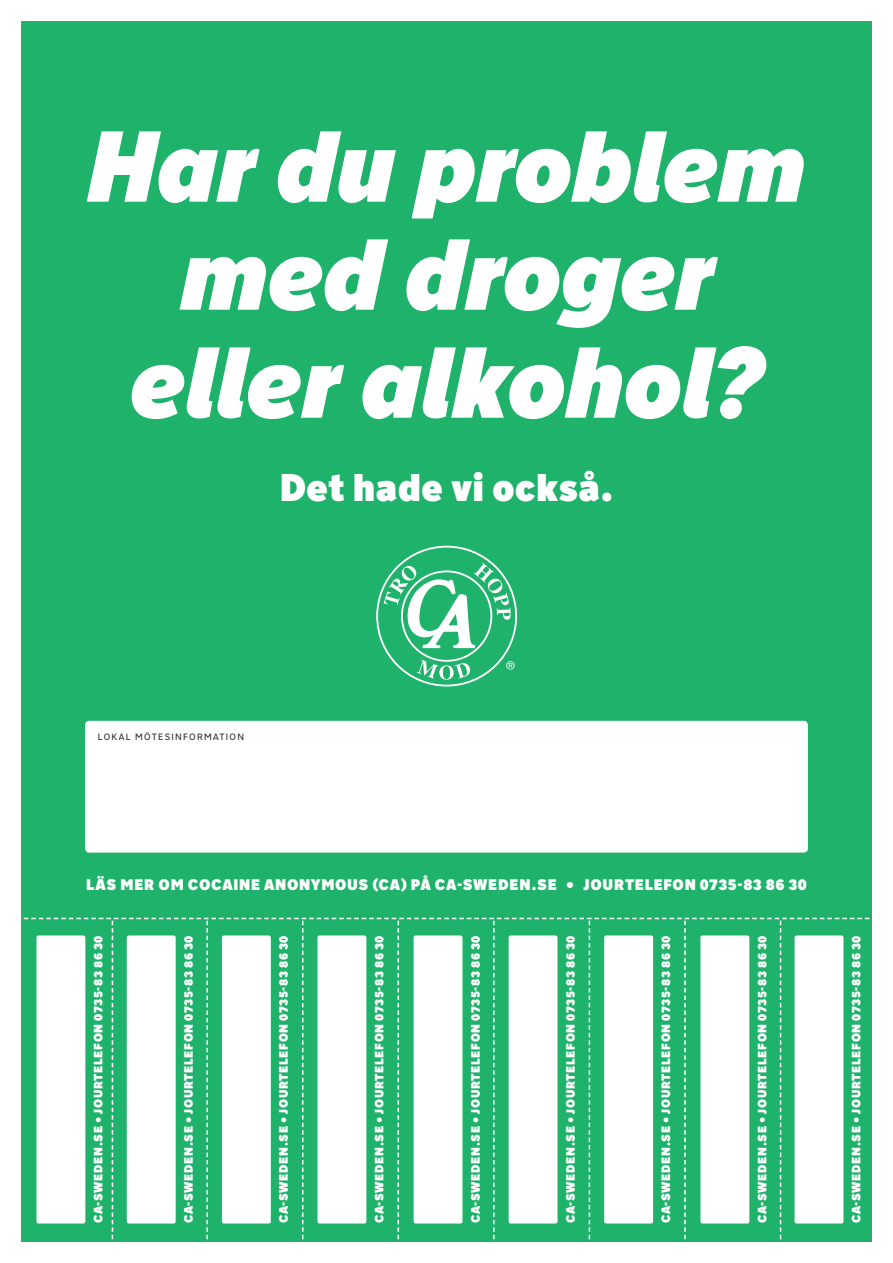
<style>
.page{position:relative;width:893px;height:1263px;background:#fff}
.page>*{position:absolute;margin:0;border:0;box-sizing:border-box;transform-origin:0 0}
.t1{font:italic 900 99px/108px "Nort";letter-spacing:-.01em;color:#fff;text-align:center}
.t2{font:900 37.95px "Nort";letter-spacing:-.005em;color:#fff}
.t3{font:900 15.15px "Nort";letter-spacing:.045em;color:#fff}
.t4{font:900 12px "Nort";letter-spacing:.05em;color:#fff}
.t5{font:9px "Nort";letter-spacing:.14em;color:#231f20}
</style>
<div class="page">
<div style="left:21px;top:21px;width:851px;height:1221px;background:#1eb26a"></div>
<svg style="left:23px;top:918px;width:847px;height:322px"></svg>
<svg style="left:376px;top:546px;width:141px;height:140px"></svg>
<div style="left:85px;top:721px;width:723px;height:132px;background:#fff;border-radius:4px"></div>
<div style="left:36px;top:935px;width:49px;height:288px;background:#fff;border-radius:2px"></div>
<div style="left:127px;top:935px;width:49px;height:288px;background:#fff;border-radius:2px"></div>
<div style="left:222px;top:935px;width:49px;height:288px;background:#fff;border-radius:2px"></div>
<div style="left:317px;top:935px;width:49px;height:288px;background:#fff;border-radius:2px"></div>
<div style="left:414px;top:935px;width:48px;height:288px;background:#fff;border-radius:2px"></div>
<div style="left:509px;top:935px;width:48px;height:288px;background:#fff;border-radius:2px"></div>
<div style="left:604px;top:935px;width:49px;height:288px;background:#fff;border-radius:2px"></div>
<div style="left:700px;top:935px;width:49px;height:288px;background:#fff;border-radius:2px"></div>
<div style="left:795px;top:935px;width:48px;height:288px;background:#fff;border-radius:2px"></div>
<p class="t1" style="left:87px;top:113px;width:721px">Har du problem med droger</p>
<p class="t1" style="left:129px;top:329px;width:636px">eller alkohol?</p>
<p class="t2" style="left:280px;top:462px;width:335px">Det hade vi också.</p>
<p class="t5" style="left:98px;top:731px;width:147px">LOKAL MÖTESINFORMATION</p>
<p class="t3" style="left:86px;top:874px;width:722px">LÄS MER OM COCAINE ANONYMOUS (CA) PÅ CA-SWEDEN.SE • JOURTELEFON 0735-83 86 30</p>
<p class="t4" style="left:90px;top:1223px;width:289px;rotate:-90deg">CA-SWEDEN.SE • JOURTELEFON 0735-83 86 30</p>
<p class="t4" style="left:181px;top:1223px;width:289px;rotate:-90deg">CA-SWEDEN.SE • JOURTELEFON 0735-83 86 30</p>
<p class="t4" style="left:276px;top:1223px;width:289px;rotate:-90deg">CA-SWEDEN.SE • JOURTELEFON 0735-83 86 30</p>
<p class="t4" style="left:371px;top:1223px;width:289px;rotate:-90deg">CA-SWEDEN.SE • JOURTELEFON 0735-83 86 30</p>
<p class="t4" style="left:467px;top:1223px;width:289px;rotate:-90deg">CA-SWEDEN.SE • JOURTELEFON 0735-83 86 30</p>
<p class="t4" style="left:562px;top:1223px;width:289px;rotate:-90deg">CA-SWEDEN.SE • JOURTELEFON 0735-83 86 30</p>
<p class="t4" style="left:658px;top:1223px;width:289px;rotate:-90deg">CA-SWEDEN.SE • JOURTELEFON 0735-83 86 30</p>
<p class="t4" style="left:754px;top:1223px;width:289px;rotate:-90deg">CA-SWEDEN.SE • JOURTELEFON 0735-83 86 30</p>
<p class="t4" style="left:848px;top:1223px;width:289px;rotate:-90deg">CA-SWEDEN.SE • JOURTELEFON 0735-83 86 30</p>
</div>
